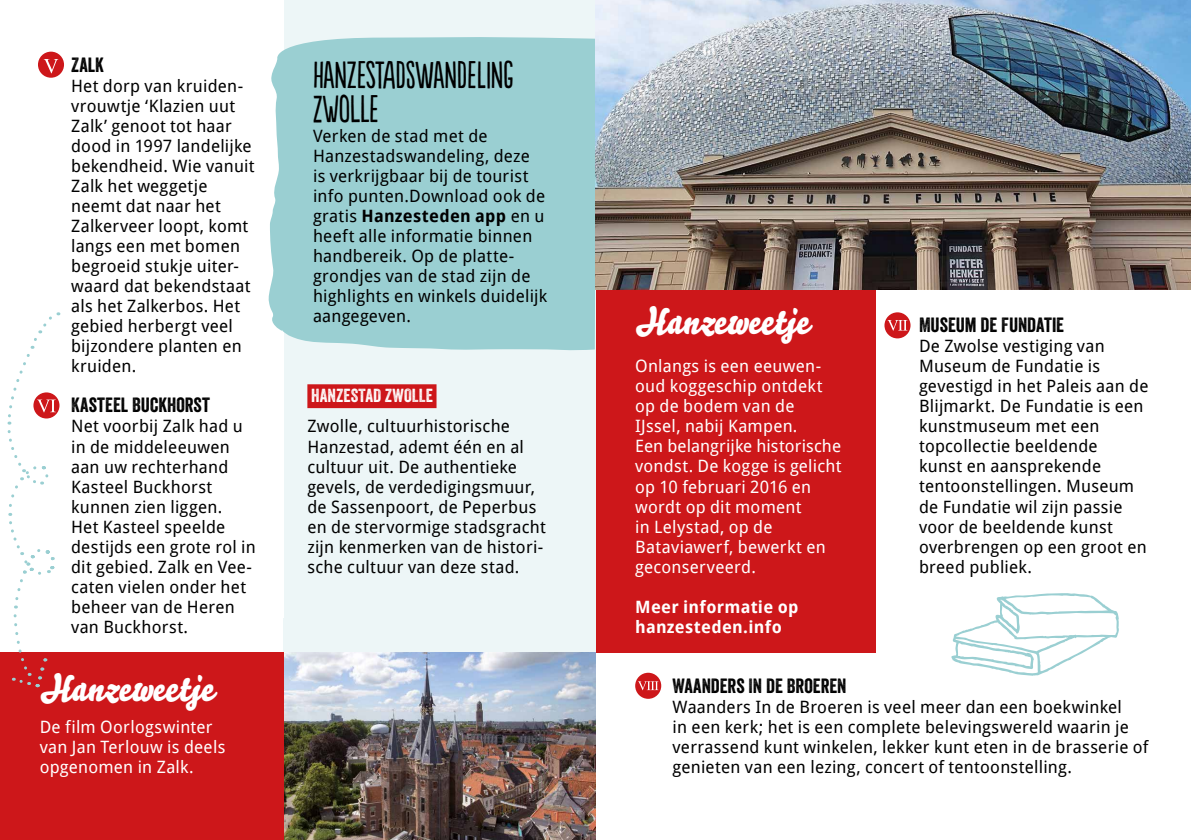
<style>
.page{position:relative;width:1191px;height:840px;background:#fff}
.page>*{position:absolute;margin:0;border:0;box-sizing:border-box;transform-origin:0 0}
.t1{font:36px/34px "Populaire";color:#000}
.t2{font:36px "Bello Pro";letter-spacing:.005em;color:#fff}
.t3{font:20px "Veneer";color:#000}
.t4{font:18.4px "Veneer";letter-spacing:.005em;color:#fff}
.t5{font:17px/20px "Droid Sans";letter-spacing:.015em;color:#000}
.t6{font:17px/20px "Droid Sans";letter-spacing:.015em;color:#fff}
.t7{font:700 17px/20px "Droid Sans";letter-spacing:.015em;color:#fff}
.s1{font-weight:700}
</style>
<div class="page">
<div style="left:595px;top:289px;width:280px;height:363px;background:#cd171a"></div>
<div style="left:283px;top:0;width:312px;height:652px;background:#edf6f7"></div>
<div style="left:268px;top:36px;width:328px;height:314px;background:#9acfd2"></div>
<img style="left:595px;top:0;width:596px;height:289px">
<img style="left:283px;top:652px;width:312px;height:187px">
<div style="left:307px;top:384px;width:129px;height:24px;background:#cd171a"></div>
<svg style="left:951px;top:593px;width:168px;height:82px"></svg>
<div style="left:0;top:652px;width:283px;height:187px;background:#cd171a"></div>
<div style="left:38px;top:52px;width:26px;height:26px;background:#cd171a;border-radius:50%"></div>
<svg style="left:44px;top:59px;width:14px;height:14px"></svg>
<svg style="left:7px;top:312px;width:52px;height:375px"></svg>
<div style="left:884px;top:312px;width:26px;height:26px;background:#cd171a;border-radius:50%"></div>
<svg style="left:887px;top:320px;width:20px;height:10px"></svg>
<div style="left:635px;top:672px;width:26px;height:26px;background:#cd171a;border-radius:50%"></div>
<svg style="left:638px;top:681px;width:20px;height:9px"></svg>
<p class="t3" style="left:71px;top:53px;width:34px">ZALK</p>
<p class="t5" style="left:71px;top:76px;width:185px">Het dorp van kruiden&shy;vrouwtje ‘Klazien uut<br>Zalk’ genoot tot haar dood in 1997 landelijke bekendheid. Wie vanuit<br>Zalk het weggetje neemt dat naar het<br>Zalkerveer loopt, komt langs een met bomen begroeid stukje uiter&shy;waard dat bekendstaat als het Zalkerbos. Het gebied herbergt veel bijzondere planten en kruiden.</p>
<p class="t3" style="left:71px;top:393px;width:140px">KASTEEL BUCKHORST</p>
<p class="t5" style="left:71px;top:416px;width:186px">Net voorbij Zalk had u in de middeleeuwen aan uw rechterhand<br>Kasteel Buckhorst kunnen zien liggen.<br>Het Kasteel speelde destijds een grote rol in dit gebied. Zalk en Vee&shy;caten vielen onder het beheer van de Heren van Buckhorst.</p>
<h1 class="t2" style="left:40px;top:663px;width:175px">Hanzeweetje</h1>
<p class="t6" style="left:40px;top:716px;width:187px">De film Oorlogswinter van Jan Terlouw is deels opgenomen in Zalk.</p>
<h1 class="t1" style="left:313px;top:59px;width:202px">HANZESTADSWANDELING<br>ZWOLLE</h1>
<p class="t5" style="left:313px;top:126px;width:236px">Verken de stad met de<br>Hanzestadswandeling, deze<br>is verkrijgbaar bij de tourist info punten.Download ook de gratis <span class="s1">Hanzesteden app</span> en u heeft alle informatie binnen handbereik. Op de platte&shy;grondjes van de stad zijn de highlights en winkels duidelijk aangegeven.</p>
<p class="t4" style="left:311px;top:384px;width:123px">HANZESTAD ZWOLLE</p>
<p class="t5" style="left:307px;top:416px;width:240px">Zwolle, cultuurhistorische<br>Hanzestad, ademt één en al cultuur uit. De authentieke gevels, de verdedigingsmuur, de Sassenpoort, de Peperbus en de stervormige stadsgracht zijn kenmerken van de histori&shy;sche cultuur van deze stad.</p>
<h1 class="t2" style="left:635px;top:295px;width:175px">Hanzeweetje</h1>
<p class="t6" style="left:635px;top:356px;width:208px">Onlangs is een eeuwen&shy;oud koggeschip ontdekt op de bodem van de<br>IJssel, nabij Kampen.<br>Een belangrijke historische vondst. De kogge is gelicht op 10 februari 2016 en wordt op dit moment<br>in Lelystad, op de<br>Bataviawerf, bewerkt en geconserveerd.</p>
<p class="t7" style="left:635px;top:596px;width:165px">Meer informatie op hanzesteden.info</p>
<p class="t3" style="left:919px;top:313px;width:147px">MUSEUM DE FUNDATIE</p>
<p class="t5" style="left:919px;top:336px;width:231px">De Zwolse vestiging van<br>Museum de Fundatie is gevestigd in het Paleis aan de<br>Blijmarkt. De Fundatie is een kunstmuseum met een topcollectie beeldende<br>kunst en aansprekende tentoonstellingen. Museum de Fundatie wil zijn passie voor de beeldende kunst overbrengen op een groot en breed publiek.</p>
<p class="t3" style="left:672px;top:673px;width:175px">WAANDERS IN DE BROEREN</p>
<p class="t5" style="left:672px;top:696px;width:477px">Waanders In de Broeren is veel meer dan een boekwinkel<br>in een kerk; het is een complete belevingswereld waarin je verrassend kunt winkelen, lekker kunt eten in de brasserie of genieten van een lezing, concert of tentoonstelling.</p>
</div>
